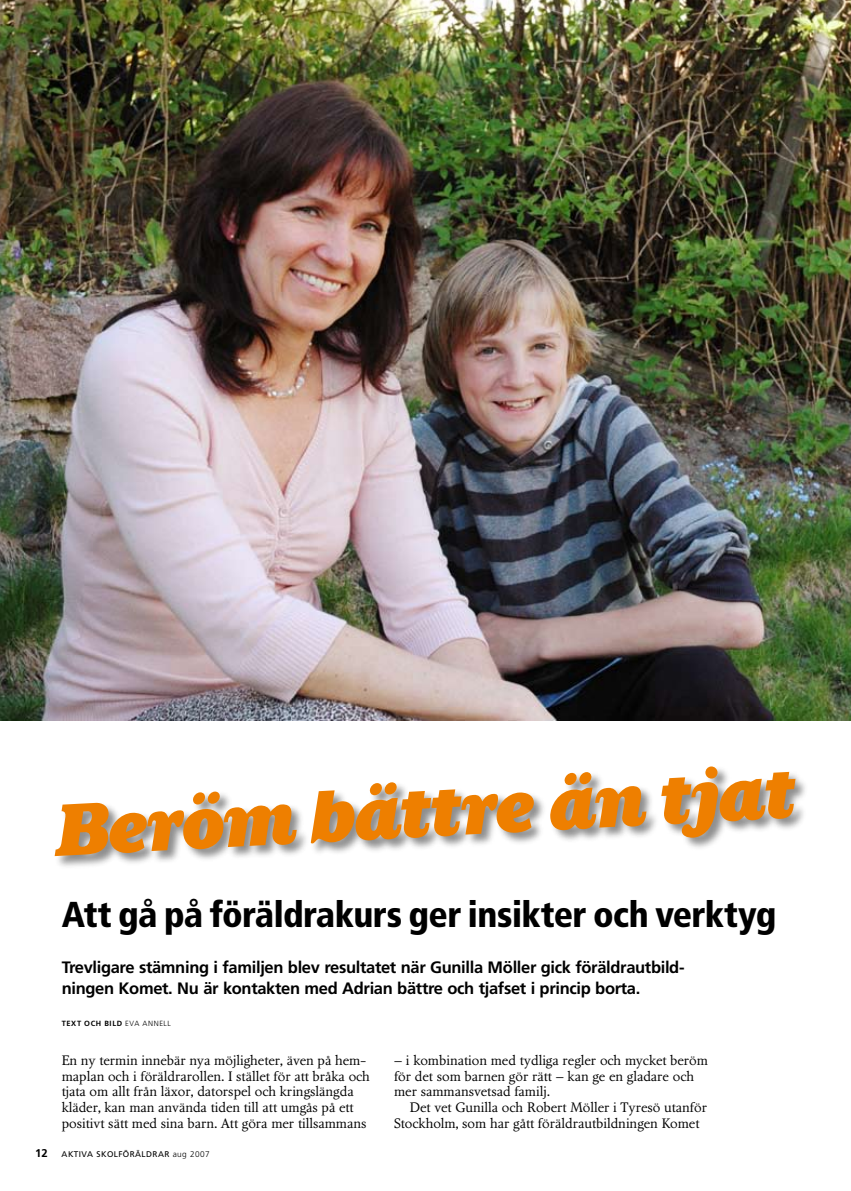
<style>
.page{position:relative;width:851px;height:1191px;background:#fff}
.page>*{position:absolute;margin:0;border:0;box-sizing:border-box;transform-origin:0 0}
.t1{font:italic 75px "Aurea Ultra";color:#ee7f00}
.t2{font:900 condensed 36px "Frutiger";letter-spacing:-.015em;color:#000}
.t3{font:700 16.5px/21px "Frutiger";letter-spacing:-.02em;color:#000}
.t4{font:13.5px/15.8px "Nordling BQ";color:#000}
.t5{font:8.25px "Frutiger";letter-spacing:.05em;color:#000}
.t6{font:700 7.5px "Frutiger";letter-spacing:.085em;color:#000}
.s1{font-weight:300}
.s2{font-weight:700;font-size:11.25px}
</style>
<div class="page">
<img style="left:0;top:0;width:850px;height:720px">
<div style="left:53px;top:765px;width:756px;height:105px;background:#000;opacity:.45"></div>
<h1 class="t1" style="left:52px;top:785px;width:743px;rotate:-3deg">Beröm bättre än tjat</h1>
<h2 class="t2" style="left:62px;top:893px;width:716px">Att gå på föräldrakurs ger insikter och verktyg</h2>
<p class="t3" style="left:62px;top:957px;width:624px">Trevligare stämning i familjen blev resultatet när Gunilla Möller gick föräldrautbild&shy;ningen Komet. Nu är kontakten med Adrian bättre och tjafset i princip borta.</p>
<p class="t6" style="left:62px;top:1019px;width:111px">Text och Bild <span class="s1">EVA ANNELL</span></p>
<p class="t4" style="left:62px;top:1052px;width:310px">En ny termin innebär nya möjligheter, även på hem&shy;maplan och i föräldrarollen. I stället för att bråka och tjata om allt från läxor, datorspel och kringslängda kläder, kan man använda tiden till att umgås på ett positivt sätt med sina barn. Att göra mer tillsammans</p>
<p class="t4" style="left:394px;top:1052px;width:315px">– i kombination med tydliga regler och mycket beröm för det som barnen gör rätt – kan ge en gladare och mer sammansvetsad familj.</p>
<p class="t4" style="left:394px;top:1100px;width:314px;text-indent:16px">Det vet Gunilla och Robert Möller i Tyresö utanför<br>Stockholm, som har gått föräldrautbildningen Komet</p>
<p class="t5" style="left:35px;top:1148px;width:176px"><span class="s2">12</span> AKTIVA SKOLFÖRÄLDRAR <span class="s1">AUG 2007</span></p>
</div>
